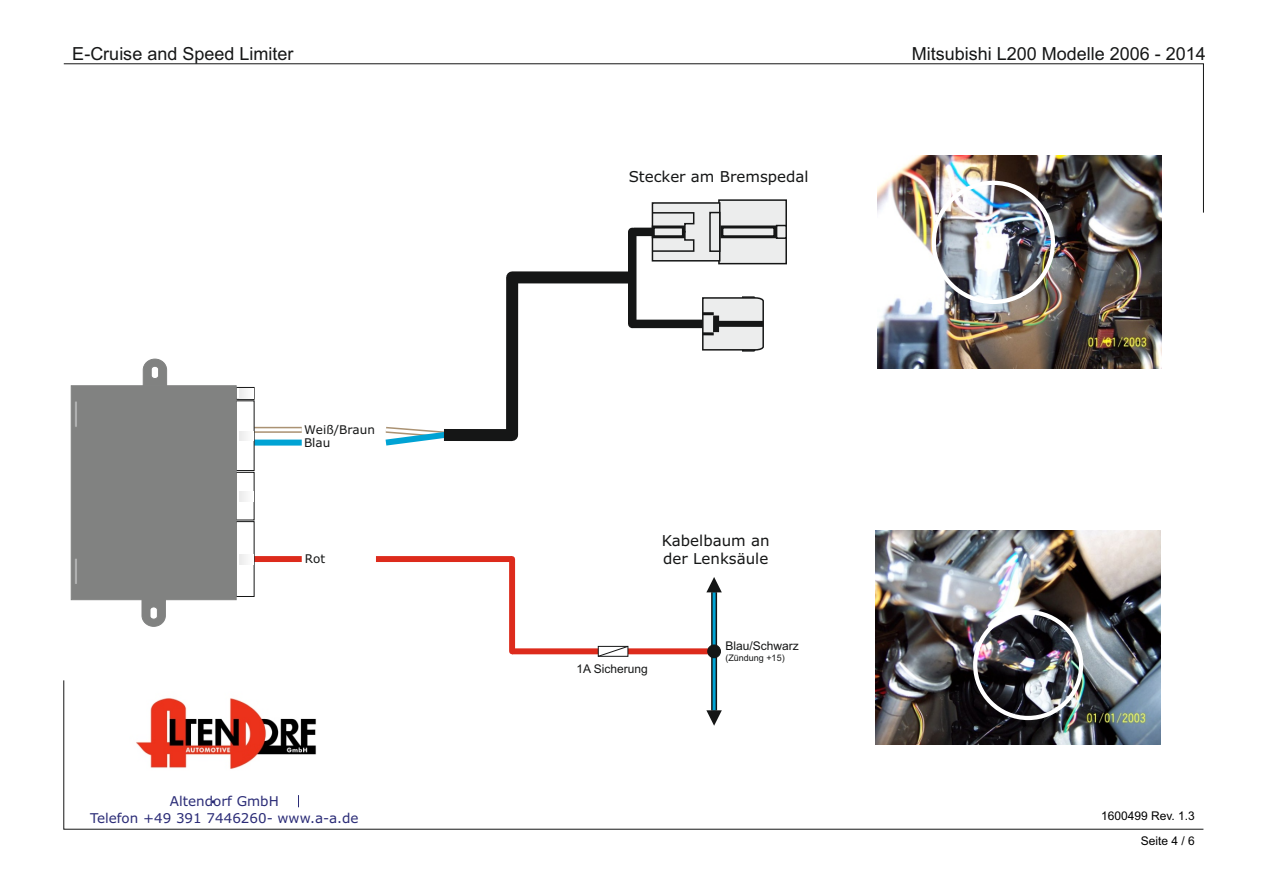
<style>
.page{position:relative;width:1263px;height:893px;background:#fff}
.page>*{position:absolute;margin:0;border:0;box-sizing:border-box;transform-origin:0 0}
.t1{font:18px "Arial";color:#151616}
.t2{font:15px/18.3px "Verdana";color:#151616}
.t3{font:13.5px/16.4px "Verdana";color:#2b2c77;text-align:center}
.t4{font:12px "Arial";color:#151616}
.t5{font:12px "Arial";color:#000}
.t6{font:12px/12.8px "Verdana";color:#151616}
.t7{font:9px "Arial";color:#151616}
</style>
<div class="page">
<div style="left:711px;top:592px;width:6px;height:118px;background:#0d4b5d"></div>
<div style="left:376px;top:556px;width:136px;height:6px;background:#dd2b1c"></div>
<div style="left:254px;top:556px;width:48px;height:6px;background:#dd2b1c"></div>
<hr style="left:713px;top:592px;width:3px;height:118px;background:#00a3d4">
<svg style="left:701px;top:296px;width:63px;height:56px;background:#c2c3c3"></svg>
<div style="left:713px;top:316px;width:6px;height:16px;background:#151616"></div>
<div style="left:633px;top:228px;width:20px;height:8px;background:#151616"></div>
<div style="left:632px;top:320px;width:71px;height:8px;background:#151616"></div>
<div style="left:628px;top:232px;width:8px;height:92px;background:#151616"></div>
<svg style="left:650px;top:213px;width:137px;height:52px;background:#c5c6c6"></svg>
<div style="left:254px;top:427px;width:48px;height:6px;background:#c5b49f"></div>
<hr style="left:254px;top:428px;width:48px;height:3px;background:#fff">
<div style="left:254px;top:440px;width:48px;height:6px;background:#00a3d4"></div>
<div style="left:512px;top:271px;width:118px;height:12px;background:#151616"></div>
<svg style="left:385px;top:423px;width:134px;height:23px"></svg>
<svg style="left:706px;top:577px;width:16px;height:15px"></svg>
<div style="left:512px;top:648px;width:202px;height:6px;background:#dd2b1c"></div>
<div style="left:509px;top:559px;width:6px;height:92px;background:#dd2b1c"></div>
<div style="left:707px;top:645px;width:14px;height:13px;background:#151616;border:1px solid #151616;border-radius:50%"></div>
<div style="left:506px;top:280px;width:12px;height:155px;background:#151616"></div>
<svg style="left:597px;top:645px;width:32px;height:12px"></svg>
<svg style="left:71px;top:359px;width:183px;height:268px"></svg>
<img style="left:877px;top:213px;width:284px;height:155px">
<div style="left:932px;top:181px;width:123px;height:123px;border:4px solid #fff;border-radius:50%"></div>
<img style="left:875px;top:531px;width:286px;height:149px">
<div style="left:973px;top:610px;width:110px;height:110px;border:4px solid #fff;border-radius:50%"></div>
<svg style="left:63px;top:63px;width:1141px;height:150px"></svg>
<svg style="left:63px;top:680px;width:1141px;height:149px"></svg>
<p class="t1" style="left:72px;top:47px;width:223px">E-Cruise and Speed Limiter</p>
<p class="t6" style="left:304px;top:424px;width:72px">Weiß/Braun<br>Blau</p>
<p class="t6" style="left:305px;top:554px;width:22px">Rot</p>
<p class="t3" style="left:90px;top:794px;width:270px">Altendorf GmbH<br>Telefon +49 391 7446260- www.a-a.de</p>
<p class="t2" style="left:629px;top:168px;width:181px">Stecker am Bremspedal</p>
<p class="t1" style="left:912px;top:47px;width:296px">Mitsubishi L200 Modelle 2006 - 2014</p>
<p class="t2" style="left:662px;top:533px;width:109px">Kabelbaum an der Lenksäule</p>
<p class="t4" style="left:576px;top:664px;width:73px">1A Sicherung</p>
<p class="t4" style="left:725px;top:641px;width:75px">Blau/Schwarz</p>
<p class="t7" style="left:725px;top:654px;width:61px">(Zündung +15)</p>
<p class="t5" style="left:1101px;top:811px;width:95px">1600499 Rev. 1.3</p>
<p class="t5" style="left:1141px;top:837px;width:56px">Seite 4 / 6</p>
</div>
